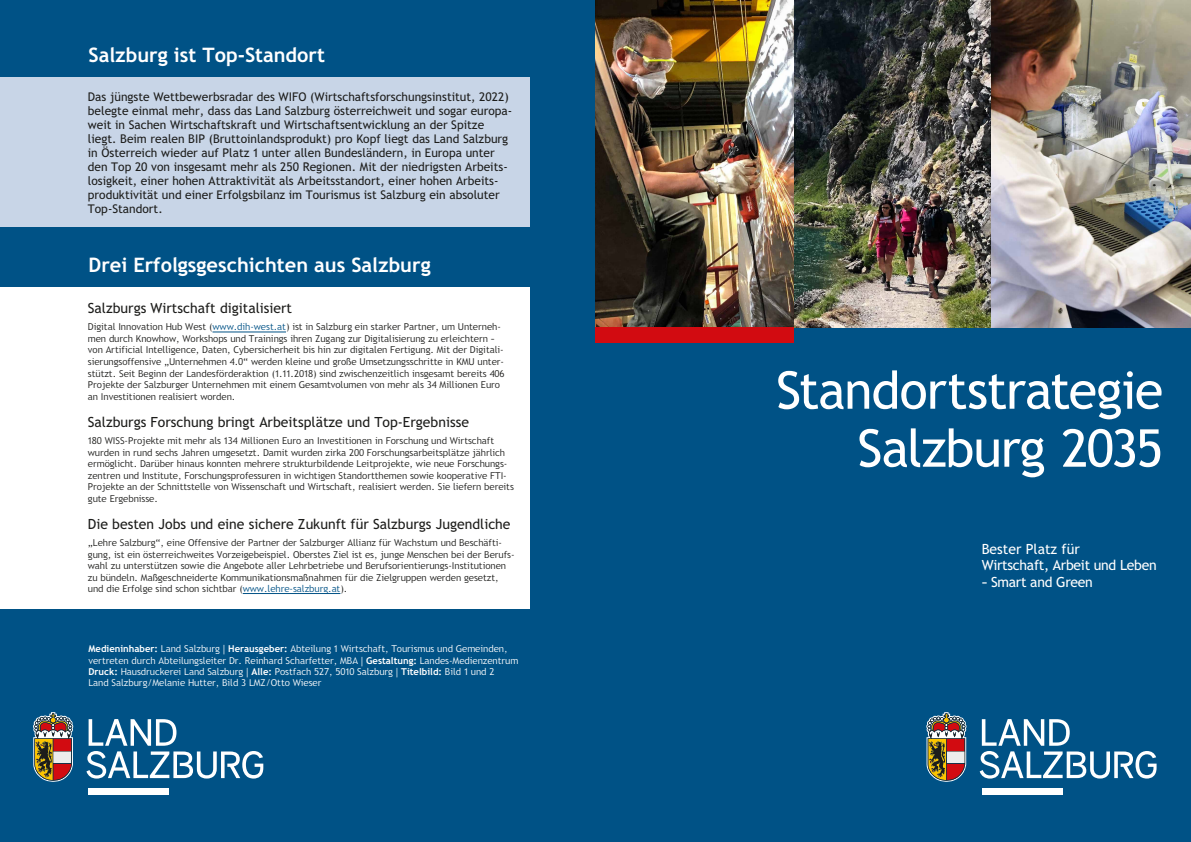
<style>
.page{position:relative;width:1191px;height:842px;background:#005286}
.page>*{position:absolute;margin:0;border:0;box-sizing:border-box;transform-origin:0 0}
.t1{font:52px/58px "Trebuchet SBG2";letter-spacing:-.02em;color:#fff;text-align:right}
.t2{font:700 20px "Trebuchet SBG2";color:#fff}
.t3{font:14px "Trebuchet SBG2";color:#1d1d1b}
.t4{font:14px/16.8px "Trebuchet SBG2";letter-spacing:-.02em;color:#fff}
.t5{font:12px/14px "Trebuchet SBG2";color:#1d1d1b}
.t6{font:300 9.5px/11.5px "Trebuchet SBG2";color:#1d1d1b}
.t7{font:300 9.5px/11.3px "Trebuchet SBG2";color:#fff}
.s1{color:#005286}
.s2{font-weight:700}
.s3{font-family:"Minion Pro";font-weight:400}
</style>
<div class="page">
<img style="left:595px;top:0;width:199px;height:327px">
<img style="left:794px;top:0;width:197px;height:327px">
<img style="left:991px;top:0;width:200px;height:327px">
<div style="left:595px;top:327px;width:199px;height:16px;background:#d20b11"></div>
<svg style="left:926px;top:712px;width:40px;height:70px"></svg>
<div style="left:981px;top:788px;width:81px;height:7px;background:#fff"></div>
<svg style="left:979px;top:719px;width:177px;height:59px"></svg>
<svg style="left:33px;top:712px;width:40px;height:70px"></svg>
<div style="left:89px;top:788px;width:80px;height:7px;background:#fff"></div>
<svg style="left:86px;top:719px;width:177px;height:59px"></svg>
<div style="left:0;top:78px;width:529px;height:149px;background:#c8d5e7"></div>
<div style="left:0;top:287px;width:529px;height:321px;background:#fff"></div>
<hr style="left:212px;top:332px;width:74px;height:1px;background:#005286">
<hr style="left:243px;top:593px;width:97px;height:1px;background:#005286">
<h2 class="t2" style="left:88px;top:42px;width:238px">Salzburg ist Top-Standort</h2>
<p class="t5" style="left:88px;top:90px;width:426px">Das jüngste Wettbewerbsradar des WIFO (Wirtschaftsforschungsinstitut, 2022) belegte einmal mehr, dass das Land Salzburg österreichweit und sogar europa&shy;weit in Sachen Wirtschaftskraft und Wirtschaftsentwicklung an der Spitze liegt. Beim realen BIP (Bruttoinlandsprodukt) pro Kopf liegt das Land Salzburg in Österreich wieder auf Platz 1 unter allen Bundesländern, in Europa unter den Top 20 von insgesamt mehr als 250 Regionen. Mit der niedrigsten Arbeits&shy;losigkeit, einer hohen Attraktivität als Arbeitsstandort, einer hohen Arbeits&shy;produktivität und einer Erfolgsbilanz im Tourismus ist Salzburg ein absoluter Top-Standort.</p>
<h2 class="t2" style="left:88px;top:252px;width:344px">Drei Erfolgsgeschichten aus Salzburg</h2>
<h3 class="t3" style="left:88px;top:300px;width:206px">Salzburgs Wirtschaft digitalisiert</h3>
<p class="t6" style="left:88px;top:321px;width:418px">Digital Innovation Hub West (<span class="s1">www.dih-west.at</span>) ist in Salzburg ein starker Partner, um Unterneh&shy;men durch Knowhow, Workshops und Trainings ihren Zugang zur Digitalisierung zu erleichtern – von Artificial Intelligence, Daten, Cybersicherheit bis hin zur digitalen Fertigung. Mit der Digitali&shy;sierungsoffensive „Unternehmen 4.0“ werden kleine und große Umsetzungsschritte in KMU unter&shy;stützt. Seit Beginn der Landesförderaktion (1.11.2018) sind zwischenzeitlich insgesamt bereits 406<br>Projekte der Salzburger Unternehmen mit einem Gesamtvolumen von mehr als 34 Millionen Euro an Investitionen realisiert worden.</p>
<h3 class="t3" style="left:88px;top:414px;width:382px">Salzburgs Forschung bringt Arbeitsplätze und Top- Ergebnisse</h3>
<p class="t6" style="left:88px;top:435px;width:427px">180 WISS-Projekte mit mehr als 134 Millionen Euro an Investitionen in Forschung und Wirtschaft wurden in rund sechs Jahren umgesetzt. Damit wurden zirka 200 Forschungsarbeitsplätze jährlich ermöglicht. Darüber hinaus konnten mehrere strukturbildende Leitprojekte, wie neue Forschungs&shy;zentren und Institute, Forschungsprofessuren in wichtigen Standortthemen sowie kooperative FTI-Projekte an der Schnittstelle von Wissenschaft und Wirtschaft, realisiert werden. Sie liefern bereits gute Ergebnisse.</p>
<h3 class="t3" style="left:88px;top:516px;width:424px">Die besten Jobs und eine sichere Zukunft für Salzburgs Jugendliche</h3>
<p class="t6" style="left:88px;top:537px;width:428px">„Lehre Salzburg“, eine Offensive der Partner der Salzburger Allianz für Wachstum und Beschäfti&shy;gung, ist ein österreichweites Vorzeigebeispiel. Oberstes Ziel ist es, junge Menschen bei der Berufs&shy;wahl zu unterstützen sowie die Angebote aller Lehrbetriebe und Berufsorientierungs-Institutionen zu bündeln. Maßgeschneiderte Kommunikationsmaßnahmen für die Zielgruppen werden gesetzt, und die Erfolge sind schon sichtbar (<span class="s1">www.lehre-salzburg.at</span>).</p>
<p class="t7" style="left:88px;top:643px;width:431px"><span class="s2">Medieninhaber:</span> Land Salzburg <span class="s3">|</span> <span class="s2">Herausgeber:</span> Abteilung 1 Wirtschaft, Tourismus und Gemeinden, vertreten durch Abteilungsleiter Dr. Reinhard Scharfetter, MBA <span class="s3">|</span> <span class="s2">Gestaltung:</span> Landes-Medienzentrum <span class="s2">Druck:</span> Hausdruckerei Land Salzburg <span class="s3">|</span> <span class="s2">Alle:</span> Postfach 527, 5010 Salzburg <span class="s3">|</span> <span class="s2">Titelbild:</span> Bild 1 und 2<br>Land Salzburg/Melanie Hutter, Bild 3 LMZ/Otto Wieser</p>
<h1 class="t1" style="left:776px;top:362px;width:388px">Standortstrategie<br>Salzburg 2035</h1>
<h3 class="t4" style="left:981px;top:540px;width:176px">Bester Platz für<br>Wirtschaft, Arbeit und Leben</h3>
<h3 class="t4" style="left:981px;top:574px;width:113px">– Smart and Green</h3>
</div>
